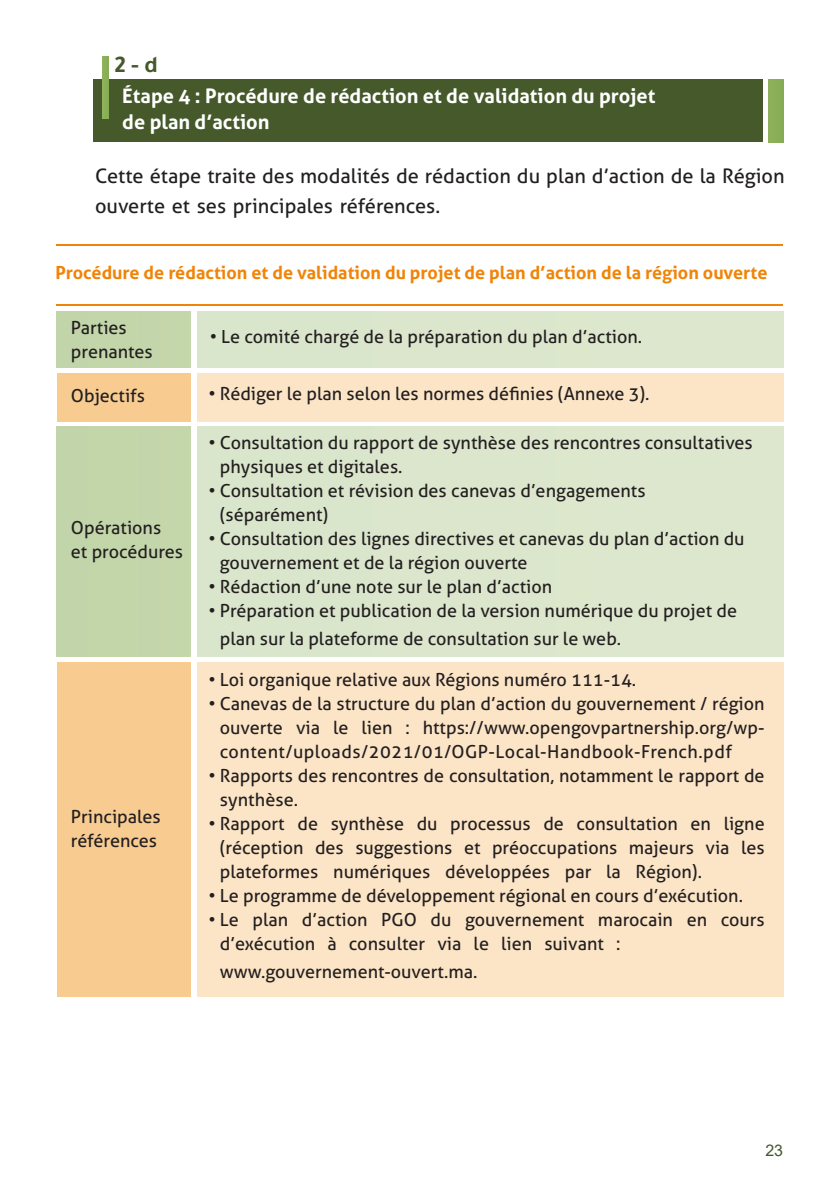
<style>
.page{position:relative;width:840px;height:1191px;background:#fff}
.page>*{position:absolute;margin:0;border:0;box-sizing:border-box;transform-origin:0 0}
.t1{font:700 24px "Tajawal";color:#45592b}
.t2{font:20px/30px "Aller";color:#231f20}
.t3{font:700 20px "Aller";color:#fff}
.les_téri{font:18px/24px "Aller";color:#231f20}
.t4{font:700 18px "Aller";color:#f08407}
.t5{font:16px "Arial";color:#45592b}
</style>
<div class="page">
<div style="left:93px;top:80px;width:668px;height:62px;background:#45592b"></div>
<div style="left:768px;top:80px;width:14px;height:62px;background:#8aaf57"></div>
<div style="left:103px;top:57px;width:5px;height:61px;background:#8aaf58"></div>
<div style="left:197px;top:312px;width:585px;height:55px;background:#dbe6cc"></div>
<div style="left:197px;top:427px;width:585px;height:229px;background:#dbe6cc"></div>
<div style="left:197px;top:373px;width:585px;height:48px;background:#fce5c7"></div>
<div style="left:197px;top:662px;width:585px;height:334px;background:#fce5c7"></div>
<div style="left:57px;top:312px;width:133px;height:55px;background:#c3d6aa"></div>
<div style="left:57px;top:427px;width:133px;height:229px;background:#c3d6aa"></div>
<div style="left:57px;top:373px;width:133px;height:48px;background:#f8cc91"></div>
<div style="left:57px;top:662px;width:133px;height:334px;background:#f8cc91"></div>
<hr style="left:57px;top:304px;width:725px;height:2px;background:#f08407">
<hr style="left:57px;top:244px;width:725px;height:2px;background:#f08407">
<p class="t1" style="left:115px;top:47px;width:45px">2 - d</p>
<p class="t3" style="left:122px;top:84px;width:534px">Étape 4 : Procédure de rédaction et de validation du projet</p>
<p class="t3" style="left:122px;top:110px;width:149px">de plan d’action</p>
<p class="t2" style="left:95px;top:161px;width:690px">Cette étape traite des modalités de rédaction du plan d’action de la Région ouverte et ses principales références.</p>
<p class="t4" style="left:55px;top:261px;width:713px">Procédure de rédaction et de validation du projet de plan d’action de la région ouverte</p>
<p class="les_téri" style="left:71px;top:315px;width:83px">Parties prenantes</p>
<p class="les_téri" style="left:71px;top:384px;width:75px">Objectifs</p>
<p class="les_téri" style="left:71px;top:515px;width:92px">Opérations</p>
<p class="les_téri" style="left:71px;top:539px;width:114px">et procédures</p>
<p class="les_téri" style="left:71px;top:804px;width:91px">Principales références</p>
<p class="les_téri" style="left:210px;top:324px;width:433px">• Le comité chargé de la préparation du plan d’action.</p>
<p class="les_téri" style="left:208px;top:382px;width:442px">• Rédiger le plan selon les normes définies (Annexe 3).</p>
<p class="les_téri" style="left:220px;top:430px;width:534px;text-indent:-11px">• Consultation du rapport de synthèse des rencontres consultatives physiques et digitales.</p>
<p class="les_téri" style="left:220px;top:478px;width:427px;text-indent:-11px">• Consultation et révision des canevas d’engagements (séparément)</p>
<p class="les_téri" style="left:220px;top:526px;width:526px;text-indent:-11px">• Consultation des lignes directives et canevas du plan d’action du gouvernement et de la région ouverte</p>
<p class="les_téri" style="left:208px;top:574px;width:345px">• Rédaction d’une note sur le plan d’action</p>
<p class="les_téri" style="left:220px;top:596px;width:518px;line-height:28px;text-indent:-11px">• Préparation et publication de la version numérique du projet de plan sur la plateforme de consultation sur le web.</p>
<p class="les_téri" style="left:208px;top:667px;width:429px">• Loi organique relative aux Régions numéro 111-14.</p>
<p class="les_téri" style="left:220px;top:691px;width:546px;text-align:justify;text-indent:-11px">• Canevas de la structure du plan d’action du gouvernement / région ouverte via le lien : https://www.opengovpartnership.org/wp&shy;content/uploads/2021/01/OGP-Local-Handbook-French.pdf</p>
<p class="les_téri" style="left:220px;top:763px;width:546px;text-indent:-11px">• Rapports des rencontres de consultation, notamment le rapport de synthèse.</p>
<p class="les_téri" style="left:220px;top:811px;width:546px;text-align:justify;text-indent:-11px">• Rapport de synthèse du processus de consultation en ligne (réception des suggestions et préoccupations majeurs via les plateformes numériques développées par la Région).</p>
<p class="les_téri" style="left:208px;top:883px;width:535px">• Le programme de développement régional en cours d’exécution.</p>
<p class="les_téri" style="left:220px;top:907px;width:546px;text-indent:-11px">• Le plan d’action PGO du gouvernement marocain en cours d’exécution à consulter via le lien suivant :</p>
<p class="les_téri" style="left:220px;top:959px;width:259px">www.gouvernement-ouvert.ma.</p>
<p class="t5" style="left:765px;top:1139px;width:19px">23</p>
</div>
